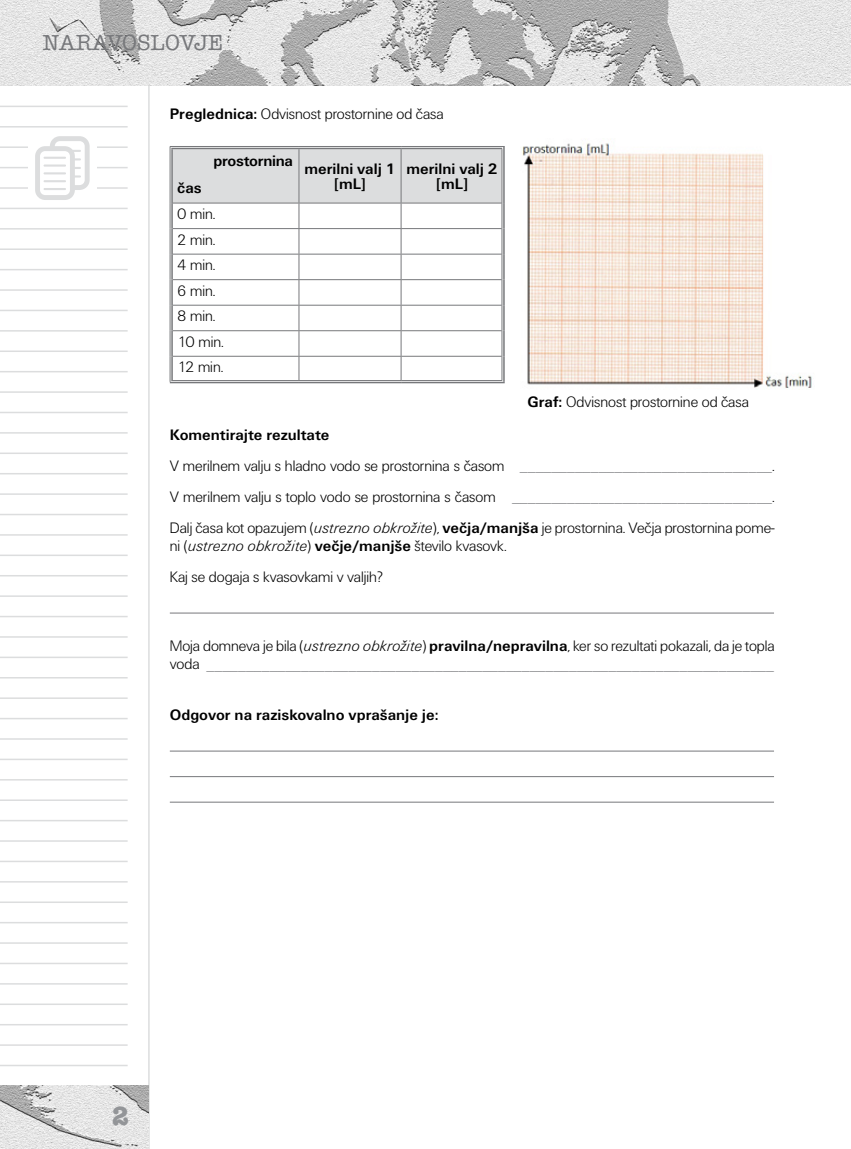
<style>
.page{position:relative;width:851px;height:1149px;background:#fff}
.page>*{position:absolute;margin:0;border:0;box-sizing:border-box;transform-origin:0 0}
.t1{font:700 27px "American Typ Itc DEE";color:#939598}
.t2{font:500 22.5px "American Typ Itc DEE";color:#77787b}
.t3{font:15.75px/25.5px "Unitus DEE Ligh";color:#000}
.t4{font:15.75px/19.5px "Unitus DEE Ligh";color:#77787b}
.t5{font:700 15.75px/15px "Unitus TEE";color:#000;text-align:center}
.t6{font:700 15.75px "Unitus TEE";letter-spacing:-.02em;color:#000}
.s1{font-family:"Unitus TEE";font-weight:700}
.s2{color:#77787b}
.s3{font-family:"Unitus DEE Ligh Ital"}
.s4{color:#000}
.s5{font-family:"Unitus DEE Ligh Ital";color:#000}
.s6{font-family:"Unitus TEE";font-weight:700;color:#000}
</style>
<div class="page">
<svg style="left:0;top:85px;width:150px;height:1063px"></svg>
<hr style="left:0;top:106px;width:128px;height:1px;background:#dcddde">
<hr style="left:0;top:126px;width:128px;height:1px;background:#dcddde">
<hr style="left:0;top:146px;width:128px;height:2px;background:#dcddde">
<hr style="left:0;top:167px;width:128px;height:1px;background:#dcddde">
<hr style="left:0;top:187px;width:128px;height:2px;background:#dcddde">
<hr style="left:0;top:207px;width:128px;height:2px;background:#dcddde">
<div style="left:29px;top:134px;width:68px;height:68px;background:#fff"></div>
<img style="left:0;top:1084px;width:149px;height:64px">
<hr style="left:0;top:228px;width:128px;height:1px;background:#dcddde">
<hr style="left:0;top:248px;width:128px;height:2px;background:#dcddde">
<hr style="left:0;top:269px;width:128px;height:1px;background:#dcddde">
<hr style="left:0;top:289px;width:128px;height:2px;background:#dcddde">
<hr style="left:0;top:309px;width:128px;height:2px;background:#dcddde">
<hr style="left:0;top:330px;width:128px;height:1px;background:#dcddde">
<hr style="left:0;top:350px;width:128px;height:2px;background:#dcddde">
<hr style="left:0;top:371px;width:128px;height:1px;background:#dcddde">
<hr style="left:0;top:391px;width:128px;height:2px;background:#dcddde">
<hr style="left:0;top:411px;width:128px;height:2px;background:#dcddde">
<hr style="left:0;top:432px;width:128px;height:1px;background:#dcddde">
<hr style="left:0;top:452px;width:128px;height:2px;background:#dcddde">
<hr style="left:0;top:473px;width:128px;height:1px;background:#dcddde">
<hr style="left:0;top:493px;width:128px;height:1px;background:#dcddde">
<hr style="left:0;top:513px;width:128px;height:2px;background:#dcddde">
<hr style="left:0;top:534px;width:128px;height:1px;background:#dcddde">
<hr style="left:0;top:554px;width:128px;height:2px;background:#dcddde">
<hr style="left:0;top:575px;width:128px;height:1px;background:#dcddde">
<hr style="left:0;top:595px;width:128px;height:1px;background:#dcddde">
<hr style="left:0;top:615px;width:128px;height:2px;background:#dcddde">
<hr style="left:0;top:636px;width:128px;height:1px;background:#dcddde">
<hr style="left:0;top:656px;width:128px;height:2px;background:#dcddde">
<hr style="left:0;top:676px;width:128px;height:2px;background:#dcddde">
<hr style="left:0;top:697px;width:128px;height:1px;background:#dcddde">
<hr style="left:0;top:717px;width:128px;height:2px;background:#dcddde">
<hr style="left:0;top:738px;width:128px;height:1px;background:#dcddde">
<hr style="left:0;top:758px;width:128px;height:2px;background:#dcddde">
<hr style="left:0;top:778px;width:128px;height:2px;background:#dcddde">
<hr style="left:0;top:799px;width:128px;height:1px;background:#dcddde">
<hr style="left:0;top:819px;width:128px;height:2px;background:#dcddde">
<hr style="left:0;top:840px;width:128px;height:1px;background:#dcddde">
<hr style="left:0;top:860px;width:128px;height:1px;background:#dcddde">
<hr style="left:0;top:880px;width:128px;height:2px;background:#dcddde">
<hr style="left:0;top:901px;width:128px;height:1px;background:#dcddde">
<hr style="left:0;top:921px;width:128px;height:2px;background:#dcddde">
<hr style="left:0;top:942px;width:128px;height:1px;background:#dcddde">
<hr style="left:0;top:962px;width:128px;height:1px;background:#dcddde">
<hr style="left:0;top:982px;width:128px;height:2px;background:#dcddde">
<hr style="left:0;top:1003px;width:128px;height:1px;background:#dcddde">
<hr style="left:0;top:1023px;width:128px;height:2px;background:#dcddde">
<hr style="left:0;top:1043px;width:128px;height:2px;background:#dcddde">
<hr style="left:0;top:1064px;width:128px;height:1px;background:#dcddde">
<img style="left:0;top:0;width:850px;height:85px">
<svg style="left:35px;top:136px;width:55px;height:64px"></svg>
<hr style="left:44px;top:157px;width:22px;height:2px;background:#dcddde">
<hr style="left:44px;top:164px;width:22px;height:2px;background:#dcddde">
<hr style="left:44px;top:172px;width:22px;height:2px;background:#dcddde">
<hr style="left:44px;top:180px;width:22px;height:2px;background:#dcddde">
<hr style="left:44px;top:188px;width:22px;height:2px;background:#dcddde">
<hr style="left:170px;top:612px;width:603px;height:1px;background:#77787b">
<hr style="left:170px;top:750px;width:603px;height:1px;background:#77787b">
<hr style="left:170px;top:776px;width:603px;height:1px;background:#77787b">
<hr style="left:170px;top:801px;width:603px;height:1px;background:#77787b">
<hr style="left:170px;top:146px;width:129px;height:1px;background:#77787b">
<hr style="left:170px;top:147px;width:1px;height:56px;background:#77787b">
<hr style="left:299px;top:146px;width:102px;height:1px;background:#77787b">
<hr style="left:401px;top:146px;width:103px;height:1px;background:#77787b">
<hr style="left:503px;top:147px;width:1px;height:56px;background:#77787b">
<hr style="left:170px;top:381px;width:129px;height:2px;background:#77787b">
<hr style="left:299px;top:381px;width:102px;height:2px;background:#77787b">
<hr style="left:401px;top:381px;width:103px;height:2px;background:#77787b">
<svg style="left:170px;top:148px;width:334px;height:233px"></svg>
<img style="left:522px;top:143px;width:290px;height:245px">
<h2 class="t2" style="left:43px;top:30px;width:182px">NARAVOSLOVJE</h2>
<p class="t3" style="left:170px;top:101px;width:275px"><span class="s1">Preglednica:</span> Odvisnost prostornine od časa</p>
<p class="t6" style="left:213px;top:151px;width:81px">prostornina</p>
<p class="t5" style="left:177px;top:181px;width:26px">čas</p>
<p class="t5" style="left:304px;top:161px;width:93px">merilni valj 1 [mL]</p>
<p class="t5" style="left:406px;top:161px;width:93px">merilni valj 2 [mL]</p>
<p class="t3" style="left:177px;top:201px;width:48px">0 min.<br>2 min.<br>4 min.<br>6 min.<br>8 min.<br>10 min.<br>12 min.</p>
<p class="t3" style="left:527px;top:389px;width:223px"><span class="s1">Graf:</span> Odvisnost prostornine od časa</p>
<p class="t5" style="left:170px;top:427px;width:161px">Komentirajte rezultate</p>
<p class="t3" style="left:170px;top:451px;width:606px;line-height:30.8px;text-align:justify">V merilnem valju s hladno vodo se prostornina s časom <span class="s2">________________________________</span>.<br>V merilnem valju s toplo vodo se prostornina s časom <span class="s2">_________________________________</span>.<br>Dalj časa kot opazujem (<span class="s3">ustrezno obkrožite</span>), <span class="s1">večja/manjša</span> je prostornina. Večja prostornina pome-</p>
<p class="t3" style="left:170px;top:530px;width:338px;line-height:30.8px">ni (<span class="s3">ustrezno obkrožite</span>) <span class="s1">večje/manjše</span> število kvasovk.<br>Kaj se dogaja s kvasovkami v valjih?</p>
<p class="t4" style="left:170px;top:636px;width:606px"><span class="s4">Moja domneva je bila (</span><span class="s5">ustrezno obkrožite</span><span class="s4">)</span> <span class="s6">pravilna/nepravilna</span><span class="s4">, ker so rezultati pokazali, da je topla voda</span> ________________________________________________________________________</p>
<p class="t5" style="left:170px;top:706px;width:270px">Odgovor na raziskovalno vprašanje je:</p>
<h1 class="t1" style="left:112px;top:1099px;width:18px">2</h1>
</div>
